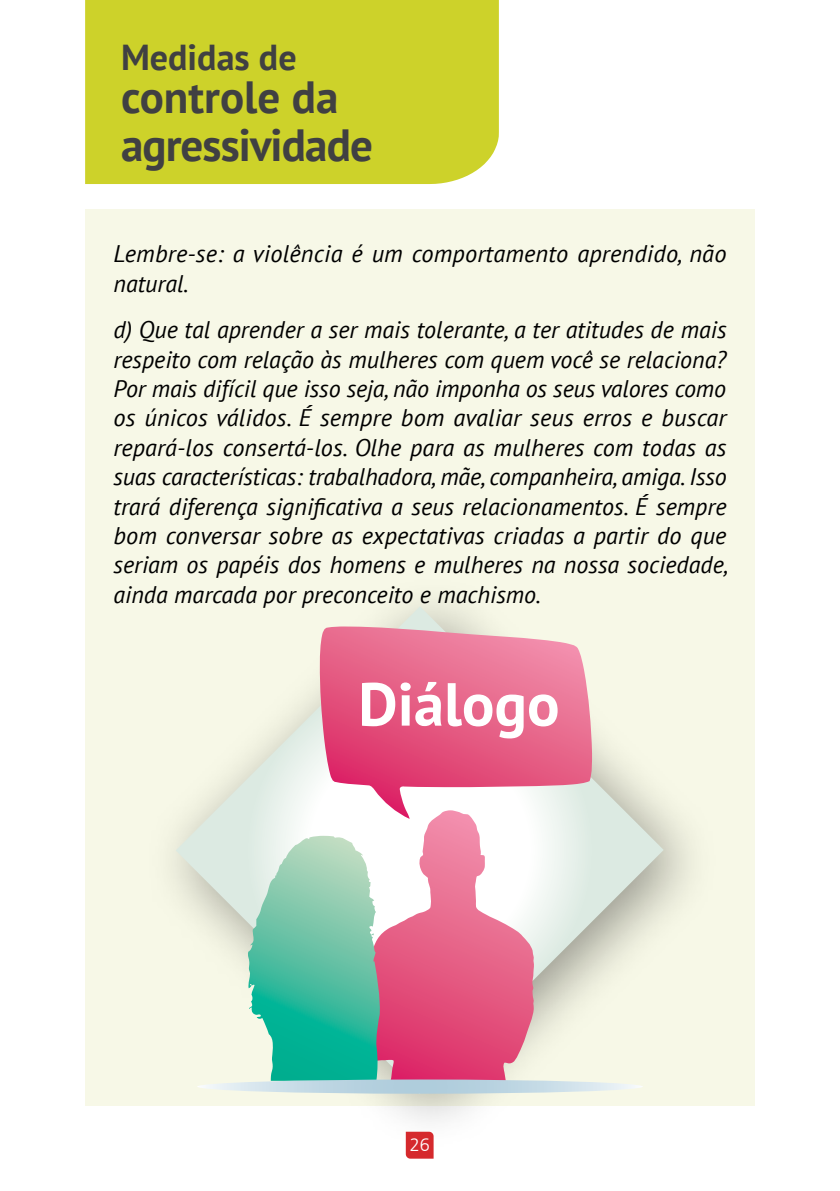
<style>
.page{position:relative;width:840px;height:1191px;background:#fff}
.page>*{position:absolute;margin:0;border:0;box-sizing:border-box;transform-origin:0 0}
.t1{font:700 60.6px "PT Sans";color:#fff}
.t2{font:700 45px/48px "PT Sans";letter-spacing:-.02em;color:#404042}
.t3{font:700 36px "PT Sans";color:#404042}
.t4{font:italic 24px/29.4px "PT Sans";color:#000}
.t5{font:300 18px "Frutiger LT";color:#fff}
</style>
<div class="page">
<div style="left:85px;top:0;width:413px;height:184px;background:#cdd22a"></div>
<div style="left:85px;top:210px;width:669px;height:896px;background:#f7f8e7"></div>
<div style="left:139px;top:571px;width:584px;height:582px;background:#000;opacity:.4"></div>
<svg style="left:175px;top:606px;width:488px;height:488px"></svg>
<svg style="left:362px;top:819px;width:171px;height:17px;background:#fadde6"></svg>
<svg style="left:319px;top:626px;width:273px;height:193px;background:#ea84a1"></svg>
<svg style="left:197px;top:836px;width:445px;height:257px"></svg>
<svg style="left:405px;top:1131px;width:28px;height:27px"></svg>
<h3 class="t3" style="left:121px;top:34px;width:177px">Medidas de</h3>
<h2 class="t2" style="left:121px;top:73px;width:253px">controle da agressividade</h2>
<p class="t4" style="left:113px;top:239px;width:614px">Lembre-se: a violência é um comportamento aprendido, não natural.</p>
<p class="t4" style="left:113px;top:314px;width:616px;text-align:justify">d) Que tal aprender a ser mais tolerante, a ter atitudes de mais respeito com relação às mulheres com quem você se relaciona?<br>Por mais difícil que isso seja, não imponha os seus valores como os únicos válidos. É sempre bom avaliar seus erros e buscar repará-los consertá-los. Olhe para as mulheres com todas as suas características: trabalhadora, mãe, companheira, amiga. Isso trará diferença significativa a seus relacionamentos. É sempre bom conversar sobre as expectativas criadas a partir do que seriam os papéis dos homens e mulheres na nossa sociedade, ainda marcada por preconceito e machismo.</p>
<h1 class="t1" style="left:358px;top:664px;width:203px">Diálogo</h1>
<p class="t5" style="left:409px;top:1135px;width:22px">26</p>
</div>
